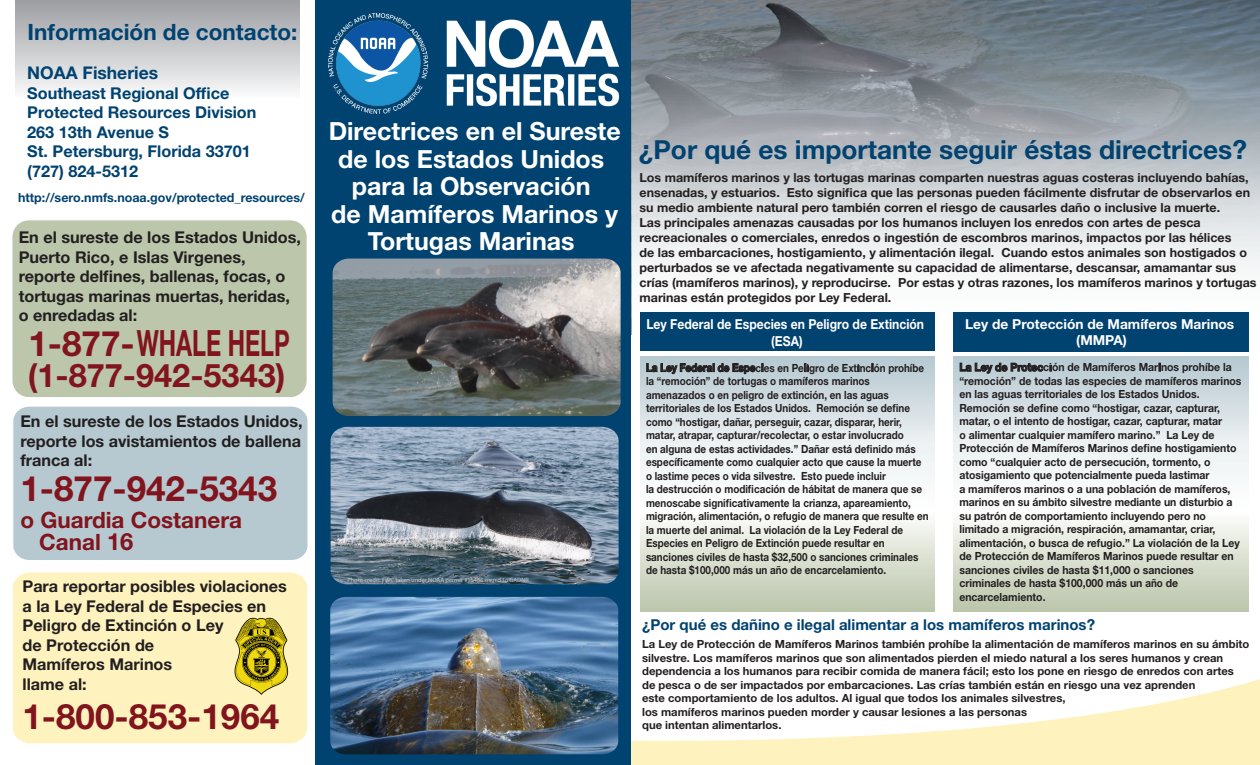
<style>
.page{position:relative;width:1260px;height:765px;background:#fff}
.page>*{position:absolute;margin:0;border:0;box-sizing:border-box;transform-origin:0 0}
.t1{font:700 36.25px "Helvetica Neue LT Std";color:#81141d;scale:.65 1}
.t2{font:700 35px "Helvetica Neue LT Std";color:#81141d}
.t3{font:700 32.5px "Helvetica Neue LT Std";color:#81141d}
.t4{font:700 26.25px "Helvetica Neue LT Std";color:#004270}
.t5{font:700 25px/27.5px "Helvetica Neue LT Std";color:#fff;text-align:center}
.t6{font:700 22.5px/22.2px "Helvetica Neue LT Std";color:#81141d}
.t7{font:700 22.5px "Helvetica Neue LT Std";color:#004270}
.t8{font:700 17.5px "Helvetica Neue LT Std";color:#004270}
.t9{font:700 16.25px/19.5px "Helvetica Neue LT Std";color:#231f20}
.t10{font:700 16.25px/19.5px "Helvetica Neue LT Std";color:#004270}
.t11{font:700 15px "Helvetica Neue LT Std";color:#004270}
.t12{font:700 13.75px/16.5px "Helvetica Neue LT Std";color:#fff;text-align:center;scale:.89 1}
.t13{font:700 13.75px/16.5px "Helvetica Neue LT Std";color:#fff;text-align:center}
.t14{font:700 12.5px/15px "Helvetica Neue LT Std";color:#231f20}
.t15{font:700 12.5px "Helvetica Neue LT Std";color:#004270}
.t16{font:700 11.25px/13.5px "Helvetica Neue LT Std";color:#231f20;scale:.93 1}
.t17{font:700 11.25px/13.5px "Helvetica Neue LT Std";color:#231f20;scale:.88 1}
.t18{font:700 11.25px/13.5px "Helvetica Neue LT Std";color:#231f20}
.t19{font:6.25px "Myriad Pro";color:#c5ccd3}
.s1{font-size:35px}
.s2{font-size:23.75px}
</style>
<div class="page">
<svg style="left:631px;top:0;width:629px;height:341px"></svg>
<svg style="left:954px;top:356px;width:294px;height:255px"></svg>
<svg style="left:640px;top:357px;width:294px;height:254px"></svg>
<svg style="left:631px;top:679px;width:629px;height:86px"></svg>
<div style="left:316px;top:0;width:315px;height:765px;background:#004270"></div>
<div style="left:16px;top:0;width:284px;height:100px;background:linear-gradient(to bottom,#9b9da1,#fbfcfc)"></div>
<svg style="left:804px;top:363px;width:5px;height:9px"></svg>
<img style="left:328px;top:13px;width:292px;height:101px">
<img style="left:330px;top:597px;width:288px;height:157px">
<img style="left:331px;top:427px;width:288px;height:157px">
<img style="left:333px;top:259px;width:288px;height:157px">
<div style="left:953px;top:312px;width:295px;height:39px;background:#004270"></div>
<div style="left:640px;top:313px;width:294px;height:38px;background:#004270"></div>
<svg style="left:646px;top:363px;width:110px;height:11px"></svg>
<svg style="left:960px;top:363px;width:83px;height:11px"></svg>
<svg style="left:1050px;top:365px;width:2px;height:6px"></svg>
<svg style="left:1159px;top:363px;width:2px;height:8px"></svg>
<div style="left:13px;top:407px;width:294px;height:153px;background:#b6c9d1"></div>
<div style="left:12px;top:220px;width:295px;height:177px;background:#bbc6ab;border-radius:16px"></div>
<div style="left:13px;top:572px;width:294px;height:171px;background:#fef3be"></div>
<svg style="left:234px;top:618px;width:55px;height:77px;background:#b0a237"></svg>
<p class="t7" style="left:28px;top:18px;width:271px">Información de contacto:</p>
<p class="t8" style="left:27px;top:62px;width:132px">NOAA Fisheries</p>
<p class="t10" style="left:27px;top:83px;width:231px">Southeast Regional Ofÿce<br>Protected Resources Division<br>263 13th Avenue S<br>St. Petersburg, Florida 33701 (727) 824-5312</p>
<p class="t15" style="left:18px;top:190px;width:288px">http://sero.nmfs.noaa.gov/protected_resources/</p>
<p class="t9" style="left:19px;top:227px;width:284px">En el sureste de los Estados Unidos,<br>Puerto Rico, e Islas Virgenes, reporte delÿnes, ballenas, focas, o tortugas marinas muertas, heridas, o enredadas al:</p>
<p class="t1" style="left:28px;top:321px;width:404px"><span class="s1">1-877-</span>WHALE HELP</p>
<p class="t3" style="left:28px;top:356px;width:259px">(1-877-942-5343)</p>
<p class="t9" style="left:20px;top:411px;width:284px;text-align:justify">En el sureste de los Estados Unidos, reporte los avistamientos de ballena franca al:</p>
<p class="t2" style="left:20px;top:466px;width:258px">1-877-942-5343</p>
<p class="t6" style="left:39px;top:508px;width:204px;text-indent:-19px">o Guardia Costanera<br>Canal <span class="s2">16</span></p>
<p class="t9" style="left:22px;top:576px;width:266px">Para reportar posibles violaciones a la Ley Federal de Especies en<br>Peligro de Extinción o Ley<br>de Protección de<br>Mamíferos Marinos<br>llame al:</p>
<p class="t2" style="left:22px;top:695px;width:258px">1-800-853-1964</p>
<p class="t5" style="left:329px;top:117px;width:294px">Directrices en el Sureste de los Estados Unidos para la Observación<br>de Mamíferos Marinos y<br>Tortugas Marinas</p>
<p class="t19" style="left:348px;top:576px;width:183px">Photo credit: FWC taken under NOAA permit #15488 issued to GADNR</p>
<p class="t4" style="left:639px;top:134px;width:610px">¿Por qué es importante seguir éstas directrices?</p>
<p class="t14" style="left:640px;top:170px;width:619px">Los mamíferos marinos y las tortugas marinas comparten nuestras aguas costeras incluyendo bahías, ensenadas, y estuarios. Esto signiÿca que las personas pueden fácilmente disfrutar de observarlos en su medio ambiente natural pero también corren el riesgo de causarles daño o inclusive la muerte.<br>Las principales amenazas causadas por los humanos incluyen los enredos con artes de pesca recreacionales o comerciales, enredos o ingestión de escombros marinos, impactos por las hélices<br>de las embarcaciones, hostigamiento, y alimentación ilegal. Cuando estos animales son hostigados o perturbados se ve afectada negativamente su capacidad de alimentarse, descansar, amamantar sus crías (mamíferos marinos), y reproducirse. Por estas y otras razones, los mamíferos marinos y tortugas marinas están protegidos por Ley Federal.</p>
<p class="t12" style="left:646px;top:316px;width:314px">Ley Federal de Especies en Peligro de Extinción (ESA)</p>
<p class="t17" style="left:646px;top:361px;width:323px">La Ley Federal de Especies en Peligro de Extinción prohíbe la “remoción” de tortugas o mamíferos marinos amenazados o en peligro de extinción, en las aguas territoriales de los Estados Unidos. Remoción se deÿne como “hostigar, dañar, perseguir, cazar, disparar, herir, matar, atrapar, capturar/recolectar, o estar involucrado<br>en alguna de estas actividades.” Dañar está deÿnido más especíÿcamente como cualquier acto que cause la muerte o lastime peces o vida silvestre. Esto puede incluir<br>la destrucción o modiÿcación de hábitat de manera que se menoscabe signiÿcativamente la crianza, apareamiento, migración, alimentación, o refugio de manera que resulte en la muerte del animal. La violación de la Ley Federal de Especies en Peligro de Extinción puede resultar en sanciones civiles de hasta $32,500 o sanciones criminales de hasta $100,000 más un año de encarcelamiento.</p>
<p class="t13" style="left:965px;top:315px;width:271px">Ley de Protección de Mamíferos Marinos (MMPA)</p>
<p class="t16" style="left:959px;top:360px;width:305px">La Ley de Protección de Mamíferos Marinos prohíbe la “remoción” de todas las especies de mamíferos marinos en las aguas territoriales de los Estados Unidos.<br>Remoción se deÿne como “hostigar, cazar, capturar, matar, o el intento de hostigar, cazar, capturar, matar<br>o alimentar cualquier mamífero marino.” La Ley de Protección de Mamíferos Marinos deÿne hostigamiento como “cualquier acto de persecución, tormento, o atosigamiento que potencialmente pueda lastimar<br>a mamíferos marinos o a una población de mamíferos, marinos en su ámbito silvestre mediante un disturbio a su patrón de comportamiento incluyendo pero no limitado a migración, respiración, amamantar, criar, alimentación, o busca de refugio.” La violación de la Ley de Protección de Mamíferos Marinos puede resultar en sanciones civiles de hasta $11,000 o sanciones criminales de hasta $100,000 más un año de encarcelamiento.</p>
<p class="t11" style="left:642px;top:615px;width:454px">¿Por qué es dañino e ilegal alimentar a los mamíferos marinos?</p>
<p class="t18" style="left:642px;top:637px;width:609px">La Ley de Protección de Mamíferos Marinos también prohíbe la alimentación de mamíferos marinos en su ámbito silvestre. Los mamíferos marinos que son alimentados pierden el miedo natural a los seres humanos y crean dependencia a los humanos para recibir comida de manera fácil; esto los pone en riesgo de enredos con artes de pesca o de ser impactados por embarcaciones. Las crías también están en riesgo una vez aprenden<br>este comportamiento de los adultos. Al igual que todos los animales silvestres,<br>los mamíferos marinos pueden morder y causar lesiones a las personas<br>que intentan alimentarlos.</p>
</div>
